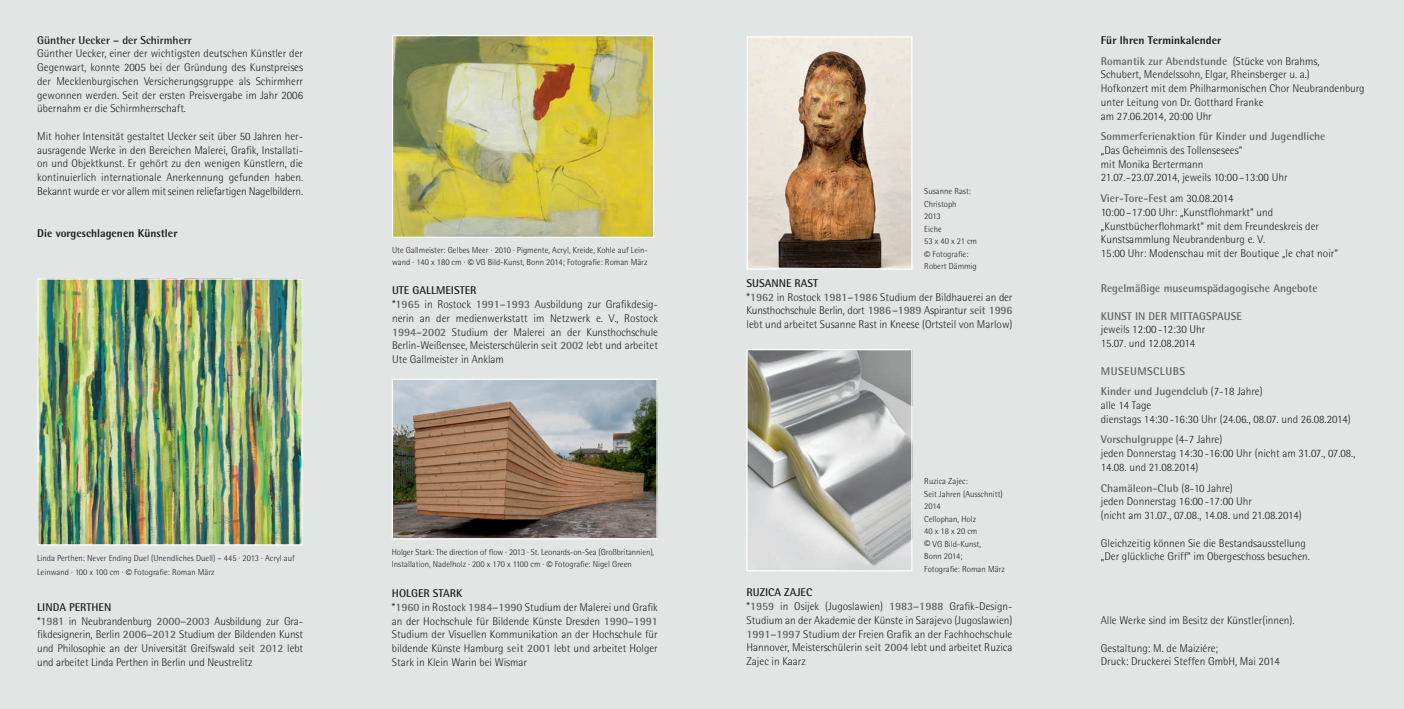
<style>
.page{position:relative;width:1404px;height:709px;background:#fff}
.page>*{position:absolute;margin:0;border:0;box-sizing:border-box;transform-origin:0 0}
.t1{font:300 11.25px/13.8px "Rotis Semi Sans";color:#231f20}
.t2{font:700 11.25px/20.6px "Rotis Semi Sans";color:#636366}
.t3{font:800 11.25px/20.6px "Rotis Semi Sans";color:#231f20}
.t4{font:700 11.25px "Rotis Semi Sans";color:#231f20}
.t5{font:300 8.75px/12.5px "Rotis Semi Sans";color:#231f20}
.s1{font-size:12.5px}
.s2{font-weight:700}
.s3{font-weight:700;color:#636366}
.s4{font-weight:300}
.s5{font-weight:300;color:#231f20}
</style>
<div class="page">
<div style="left:0;top:0;width:1403px;height:709px;background:#e1e6e5"></div>
<img style="left:394px;top:37px;width:258px;height:199px">
<div style="left:392px;top:35px;width:262px;height:203px;border:1px solid #fff"></div>
<img style="left:748px;top:38px;width:162px;height:230px">
<div style="left:746px;top:36px;width:166px;height:234px;border:1px solid #fff"></div>
<img style="left:394px;top:380px;width:261px;height:157px">
<div style="left:392px;top:378px;width:265px;height:161px;border:1px solid #fff"></div>
<img style="left:748px;top:351px;width:162px;height:218px">
<div style="left:746px;top:349px;width:166px;height:222px;border:1px solid #fff"></div>
<img style="left:39px;top:280px;width:262px;height:263px">
<div style="left:37px;top:278px;width:266px;height:267px;border:1px solid #fff"></div>
<p class="t4" style="left:37px;top:33px;width:156px">Günther Uecker – der Schirmherr</p>
<p class="t1" style="left:37px;top:47px;width:267px;text-align:justify">Günther Uecker, einer der wichtigsten deutschen Künstler der Gegenwart, konnte 2005 bei der Gründung des Kunstpreises der Mecklenburgischen Versicherungsgruppe als Schirmherr gewonnen werden. Seit der ersten Preisvergabe im Jahr 2006 übernahm er die Schirmherrschaft.</p>
<p class="t1" style="left:37px;top:129px;width:267px;text-align:justify">Mit hoher Intensität gestaltet Uecker seit über 50 Jahren her&shy;ausragende Werke in den Bereichen Malerei, Grafik, Installati&shy;on und Objektkunst. Er gehört zu den wenigen Künstlern, die kontinuierlich internationale Anerkennung gefunden haben.<br>Bekannt wurde er vor allem mit seinen reliefartigen Nagelbildern.</p>
<p class="t3" style="left:37px;top:223px;width:142px">Die vorgeschlagenen Künstler</p>
<p class="t5" style="left:37px;top:551px;width:259px;line-height:13.8px">Linda Perthen: Never Ending Duel (Unendliches Duell) – 445 · 2013 · Acryl auf<br>Leinwand · 100 x 100 cm · <span class="s1">©</span> Fotografie: Roman März</p>
<p class="t1" style="left:37px;top:600px;width:267px"><span class="s2">LINDA PERTHEN<br></span>*<span class="s3">1981</span> in Neubrandenburg <span class="s3">2000–2003</span> Ausbildung zur Gra&shy;fikdesignerin, Berlin <span class="s3">2006–2012</span> Studium der Bildenden Kunst und Philosophie an der Universität Greifswald <span class="s3">seit 2012</span> lebt und arbeitet Linda Perthen in Berlin und Neustrelitz</p>
<p class="t5" style="left:392px;top:243px;width:257px">Ute Gallmeister: Gelbes Meer · 2010 · Pigmente, Acryl, Kreide, Kohle auf Lein&shy;wand · 140 x 180 cm · <span class="s1">©</span> VG Bild-Kunst, Bonn 2014; Fotografie: Roman März</p>
<p class="t1" style="left:392px;top:283px;width:267px"><span class="s2">UTE GALLMEISTER<br></span>*<span class="s3">1965</span> in Rostock <span class="s3">1991–1993</span> Ausbildung zur Grafikdesig&shy;nerin an der medienwerkstatt im Netzwerk e. V., Rostock <span class="s3">1994–2002</span> Studium der Malerei an der Kunsthochschule Berlin-Weißensee, Meisterschülerin <span class="s3">seit 2002</span> lebt und arbeitet Ute Gallmeister in Anklam</p>
<p class="t5" style="left:392px;top:545px;width:264px">Holger Stark: The direction of flow · 2013 · St. Leonards-on-Sea (Großbritannien),<br>Installation, Nadelholz · 200 x 170 x 1100 cm · <span class="s1">©</span> Fotografie: Nigel Green</p>
<p class="t1" style="left:392px;top:586px;width:267px"><span class="s2">HOLGER STARK<br></span>*<span class="s3">1960</span> in Rostock <span class="s3">1984–1990</span> Studium der Malerei und Grafik an der Hochschule für Bildende Künste Dresden <span class="s3">1990–1991<br></span>Studium der Visuellen Kommunikation an der Hochschule für bildende Künste Hamburg <span class="s3">seit 2001</span> lebt und arbeitet Holger Stark in Klein Warin bei Wismar</p>
<p class="t5" style="left:924px;top:185px;width:54px">Susanne Rast:<br>Christoph<br>2013<br>Eiche<br>53 x 40 x 21 cm <span class="s1">©</span> Fotografie:<br>Robert Dämmig</p>
<p class="t1" style="left:746px;top:276px;width:267px"><span class="s2">SUSANNE RAST<br></span>*<span class="s3">1962</span> in Rostock <span class="s3">1981–1986</span> Studium der Bildhauerei an der Kunsthochschule Berlin, dort <span class="s3">1986–1989</span> Aspirantur <span class="s3">seit 1996 </span>lebt und arbeitet Susanne Rast in Kneese (Ortsteil von Marlow)</p>
<p class="t5" style="left:924px;top:475px;width:82px">Ruzica Zajec:<br>Seit Jahren (Ausschnitt)<br>2014<br>Cellophan, Holz<br>40 x 18 x 20 cm<br><span class="s1">©</span> VG Bild-Kunst,<br>Bonn 2014;<br>Fotografie: Roman März</p>
<p class="t1" style="left:746px;top:585px;width:267px"><span class="s2">RUZICA ZAJEC<br></span>*<span class="s3">1959</span> in Osijek (Jugoslawien) <span class="s3">1983–1988</span> Grafik-Design-Studium an der Akademie der Künste in Sarajevo (Jugoslawien)<br><span class="s3">1991–1997</span> Studium der Freien Grafik an der Fachhochschule Hannover, Meisterschülerin <span class="s3">seit 2004</span> lebt und arbeitet Ruzica Zajec in Kaarz</p>
<p class="t3" style="left:1100px;top:30px;width:220px">Für Ihren Terminkalender<br><span class="s3">Romantik zur Abendstunde</span> <span class="s4">(Stücke von Brahms,</span></p>
<p class="t1" style="left:1100px;top:68px;width:265px">Schubert, Mendelssohn, Elgar, Rheinsberger u. a.)<br>Hofkonzert mit dem Philharmonischen Chor Neubrandenburg unter Leitung von Dr. Gotthard Franke<br>am 27.06.2014, 20:00 Uhr</p>
<p class="t2" style="left:1100px;top:126px;width:226px">Sommerferienaktion für Kinder und Jugendliche</p>
<p class="t1" style="left:1100px;top:143px;width:188px">„Das Geheimnis des Tollensesees“<br>mit Monika Bertermann<br>21.07.–23.07.2014, jeweils 10:00 –13:00 Uhr</p>
<p class="t1" style="left:1100px;top:191px;width:238px"><span class="s3">Vier-Tore-Fest</span> am 30.08.2014<br>10:00 –17:00 Uhr: „Kunstflohmarkt“ und „Kunstbücherflohmarkt“ mit dem Freundeskreis der Kunstsammlung Neubrandenburg e. V.<br>15:00 Uhr: Modenschau mit der Boutique „le chat noir“</p>
<p class="t2" style="left:1100px;top:278px;width:218px">Regelmäßige museumspädagogische Angebote</p>
<p class="t2" style="left:1100px;top:305px;width:142px">KUNST IN DER MITTAGSPAUSE</p>
<p class="t1" style="left:1100px;top:323px;width:106px">jeweils 12:00 -12:30 Uhr<br>15.07. und 12.08.2014</p>
<p class="t2" style="left:1100px;top:360px;width:163px">MUSEUMSCLUBS<br>Kinder und Jugendclub <span class="s5">(7-18 Jahre)</span></p>
<p class="t1" style="left:1100px;top:398px;width:251px">alle 14 Tage<br>dienstags 14:30 -16:30 Uhr (24.06., 08.07. und 26.08.2014)</p>
<p class="t1" style="left:1100px;top:432px;width:256px"><span class="s3">Vorschulgruppe</span> (4-7 Jahre)<br>jeden Donnerstag 14:30 -16:00 Uhr (nicht am 31.07., 07.08.,<br>14.08. und 21.08.2014)</p>
<p class="t1" style="left:1100px;top:481px;width:202px"><span class="s3">Chamäleon-Club</span> (8-10 Jahre)<br>jeden Donnerstag 16:00 -17:00 Uhr<br>(nicht am 31.07., 07.08., 14.08. und 21.08.2014)</p>
<p class="t1" style="left:1100px;top:536px;width:211px">Gleichzeitig können Sie die Bestandsausstellung „Der glückliche Griff“ im Obergeschoss besuchen.</p>
<p class="t1" style="left:1100px;top:613px;width:195px">Alle Werke sind im Besitz der Künstler(innen).</p>
<p class="t1" style="left:1100px;top:641px;width:180px">Gestaltung: M. de Maiziére;<br>Druck: Druckerei Steffen GmbH, Mai 2014</p>
</div>
